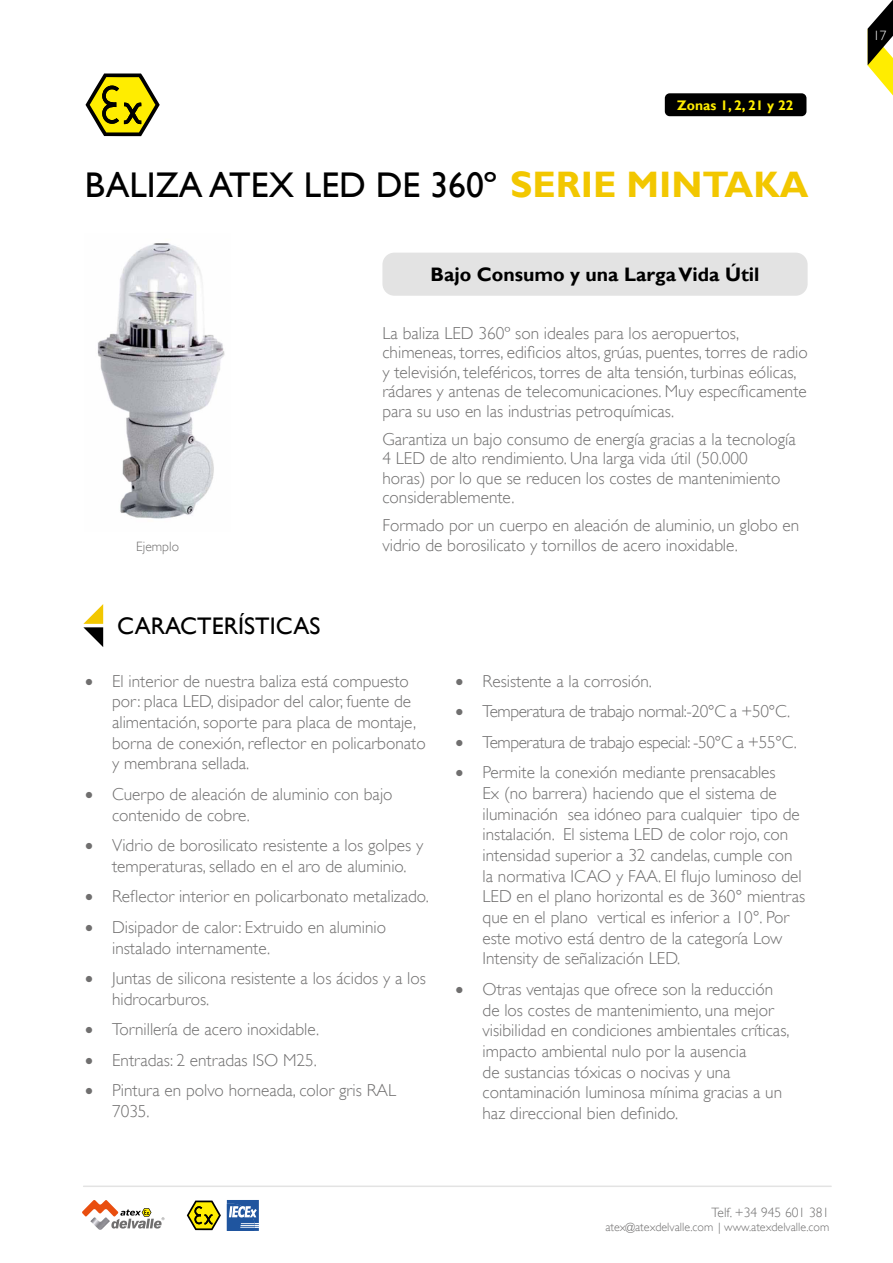
<style>
.page{position:relative;width:893px;height:1263px;background:#fff}
.page>*{position:absolute;margin:0;border:0;box-sizing:border-box;transform-origin:0 0}
.t1{font:35.7px "Gill Sans";color:#000}
.t2{font:24px "Gill Sans";color:#000}
.t3{font:700 19.5px "Gill Sans";color:#000}
.t4{font:300 17.25px/20.7px "Gill Sans";color:#706f6f}
.t5{font:300 17.25px/19.5px "Gill Sans";color:#706f6f}
.t6{font:300 17.25px "Gill Sans";letter-spacing:-.025em;color:#706f6f}
.t7{font:700 13.8px "Gill Sans";color:#ffed00}
.t8{font:300 13.5px "Gill Sans";color:#706f6f}
.t9{font:300 13.5px "Gill Sans";color:#706f6f}
.t10{font:300 13.5px "Gill Sans";color:#fff}
.t11{font:300 12px "Gill Sans";color:#706f6f}
.s1{font-weight:700;font-size:36.75px;color:#f2c700}
</style>
<div class="page">
<svg style="left:227px;top:1200px;width:32px;height:31px"></svg>
<svg style="left:82px;top:1200px;width:82px;height:28px"></svg>
<svg style="left:187px;top:1200px;width:34px;height:30px"></svg>
<hr style="left:84px;top:1185px;width:747px;height:2px;background:#e3e3e3">
<svg style="left:868px;top:0;width:25px;height:96px"></svg>
<img style="left:97px;top:243px;width:128px;height:276px">
<svg style="left:83px;top:604px;width:20px;height:43px"></svg>
<div style="left:382px;top:253px;width:426px;height:43px;background:#e3e3e3;border-radius:12px"></div>
<svg style="left:86px;top:73px;width:74px;height:63px"></svg>
<div style="left:665px;top:93px;width:141px;height:23px;background:#000;border-radius:5px"></div>
<p class="t7" style="left:677px;top:97px;width:118px">Zonas 1, 2, 21 y 22</p>
<h1 class="t1" style="left:85px;top:164px;width:725px">BALIZA ATEX LED DE 360º <span class="s1">SERIE MINTAKA</span></h1>
<p class="t3" style="left:431px;top:263px;width:330px">Bajo Consumo y una Larga Vida Útil</p>
<p class="t5" style="left:382px;top:323px;width:427px">La baliza LED 360º son ideales para los aeropuertos, chimeneas, torres, edificios altos, grúas, puentes, torres de radio y televisión, teleféricos, torres de alta tensión, turbinas eólicas, rádares y antenas de telecomunicaciones. Muy específicamente para su uso en las industrias petroquímicas.</p>
<p class="t5" style="left:382px;top:429px;width:415px">Garantiza un bajo consumo de energía gracias a la tecnología 4 LED de alto rendimiento. Una larga vida útil (50.000<br>horas) por lo que se reducen los costes de mantenimiento considerablemente.</p>
<p class="t5" style="left:382px;top:516px;width:418px">Formado por un cuerpo en aleación de aluminio, un globo en</p>
<p class="t9" style="left:136px;top:539px;width:44px">Ejemplo</p>
<p class="t5" style="left:382px;top:535px;width:357px">vidrio de borosilicato y tornillos de acero inoxidable.</p>
<h2 class="t2" style="left:117px;top:612px;width:205px">CARACTERÍSTICAS</h2>
<p class="t4" style="left:112px;top:670px;width:315px;text-indent:-27px">• El interior de nuestra baliza está compuesto por: placa LED, disipador del calor, fuente de alimentación, soporte para placa de montaje, borna de conexión, reflector en policarbonato y membrana sellada.</p>
<p class="t4" style="left:112px;top:784px;width:282px;text-indent:-27px">• Cuerpo de aleación de aluminio con bajo contenido de cobre.</p>
<p class="t4" style="left:112px;top:835px;width:313px;text-indent:-27px">• Vidrio de borosilicato resistente a los golpes y temperaturas, sellado en el aro de aluminio.</p>
<p class="t4" style="left:85px;top:886px;width:345px">• Reflector interior en policarbonato metalizado.</p>
<p class="t4" style="left:112px;top:917px;width:276px;text-indent:-27px">• Disipador de calor: Extruido en aluminio instalado internamente.</p>
<p class="t4" style="left:112px;top:968px;width:315px;text-indent:-27px">• Juntas de silicona resistente a los ácidos y a los hidrocarburos.</p>
<p class="t4" style="left:85px;top:1019px;width:236px">• Tornillería de acero inoxidable.</p>
<p class="t4" style="left:85px;top:1049px;width:233px">• Entradas: 2 entradas ISO M25.</p>
<p class="t4" style="left:112px;top:1080px;width:286px;text-indent:-27px">• Pintura en polvo horneada, color gris RAL<br>7035.</p>
<p class="t4" style="left:456px;top:670px;width:198px">• Resistente a la corrosión.</p>
<p class="t6" style="left:456px;top:701px;width:336px">• Temperatura de trabajo normal:-20°C a +50°C.</p>
<p class="t6" style="left:456px;top:732px;width:343px">• Temperatura de trabajo especial: -50°C a +55°C.</p>
<p class="t4" style="left:482px;top:762px;width:324px;text-indent:-27px">• Permite la conexión mediante prensacables<br>Ex (no barrera) haciendo que el sistema de iluminación sea idóneo para cualquier tipo de instalación. El sistema LED de color rojo, con intensidad superior a 32 candelas, cumple con la normativa ICAO y FAA. El flujo luminoso del LED en el plano horizontal es de 360° mientras que en el plano vertical es inferior a 10°. Por este motivo está dentro de la categoría Low Intensity de señalización LED.</p>
<p class="t4" style="left:482px;top:979px;width:308px;text-indent:-27px">• Otras ventajas que ofrece son la reducción de los costes de mantenimiento, una mejor visibilidad en condiciones ambientales críticas, impacto ambiental nulo por la ausencia<br>de sustancias tóxicas o nocivas y una contaminación luminosa mínima gracias a un haz direccional bien definido.</p>
<p class="t8" style="left:712px;top:1205px;width:119px">Telf. +34 945 601 381</p>
<p class="t11" style="left:605px;top:1220px;width:225px">atex@atexdelvalle.com | www.atexdelvalle.com</p>
<p class="t10" style="left:873px;top:28px;width:15px">17</p>
</div>
